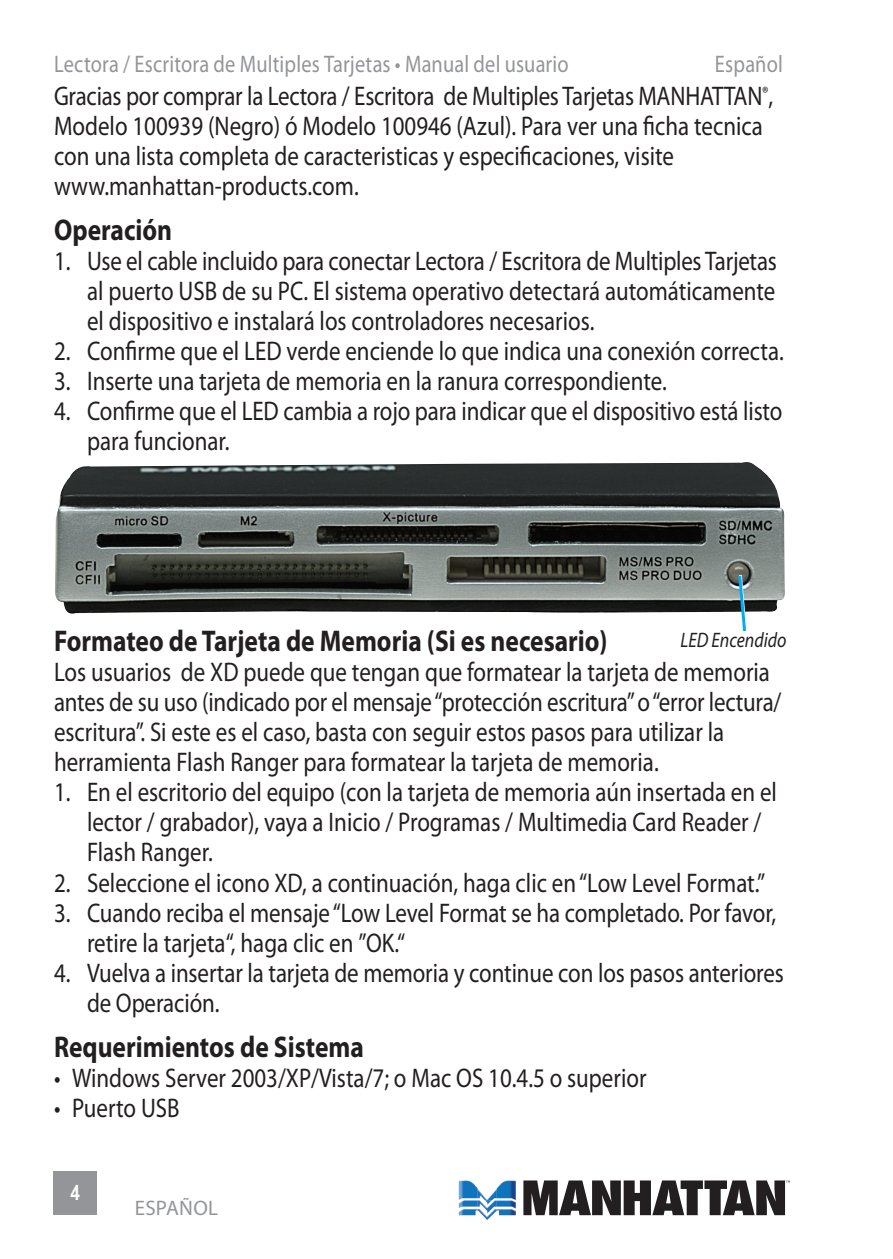
<style>
.page{position:relative;width:893px;height:1259px;background:#fff}
.page>*{position:absolute;margin:0;border:0;box-sizing:border-box;transform-origin:0 0}
.t1{font:700 30px "Myriad Pro";color:#231f20;scale:.85 1}
.t2{font:27px/30px "Myriad Pro";color:#231f20;scale:.85 1}
.t3{font:24px "Myriad Pro";letter-spacing:.01em;color:#939598;scale:.85 1}
.t4{font:italic 21px "Myriad Pro";color:#231f20;scale:.85 1}
.Left_Page_Footer{font:21px "Myriad Pro";letter-spacing:.015em;color:#939598}
.t5{font:700 21px "Arial Narrow";color:#fff}
</style>
<div class="page">
<div style="left:54px;top:1171px;width:43px;height:44px;background:#939598"></div>
<svg style="left:523px;top:1180px;width:267px;height:35px"></svg>
<img style="left:459px;top:1180px;width:19px;height:35px">
<img style="left:478px;top:1188px;width:19px;height:32px">
<img style="left:497px;top:1180px;width:19px;height:35px">
<img style="left:55px;top:462px;width:730px;height:152px">
<svg style="left:736px;top:572px;width:12px;height:60px"></svg>
<p class="t3" style="left:54px;top:49px;width:607px">Lectora / Escritora de Multiples Tarjetas • Manual del usuario</p>
<p class="t3" style="left:715px;top:49px;width:82px">Español</p>
<p class="t2" style="left:54px;top:81px;width:727px">Gracias por comprar la Lectora / Escritora de Multiples Tarjetas MANHA</p>
<p class="t2" style="left:54px;top:81px;width:848px;text-indent:658px">TTAN <sup>®</sup>,<br>Modelo 100939 (Negro) ó Modelo 100946 (Azul). Para ver una ficha tecnica con una lista completa de caracteristicas y especificaciones, visite</p>
<p class="t2" style="left:54px;top:171px;width:360px">www.manhattan-products.com.</p>
<p class="t1" style="left:54px;top:211px;width:141px">Operación</p>
<p class="t2" style="left:87px;top:246px;width:813px;text-align:justify;text-indent:-33px">1. Use el cable incluido para conectar Lectora / Escritora de Multiples Tarjetas al puerto USB de su PC. El sistema operativo detectará automáticamente el dispositivo e instalará los controladores necesarios.</p>
<p class="t2" style="left:54px;top:336px;width:860px">2. Confirme que el LED verde enciende lo que indica una conexión correcta.</p>
<p class="t2" style="left:54px;top:366px;width:722px">3. I nserte una tarjeta de memoria en la ranura correspondiente.</p>
<p class="t2" style="left:87px;top:396px;width:820px;text-indent:-33px">4. Confirme que el LED cambia a rojo para indicar que el dispositivo está listo para funcionar.</p>
<p class="t1" style="left:54px;top:622px;width:652px">Formateo de Tarjeta de Memoria (Si es necesario)</p>
<p class="t2" style="left:54px;top:657px;width:857px">Los usuarios de XD puede que tengan que formatear la tarjeta de memoria antes de su uso (indicado por el mensaje “protección escritura” o “error lectura/</p>
<p class="t2" style="left:54px;top:717px;width:790px">escritura”. Si este es el caso, basta con seguir estos pasos para utilizar la</p>
<p class="t2" style="left:54px;top:747px;width:713px">herramienta Flash Ranger para formatear la tarjeta de memoria.</p>
<p class="t2" style="left:87px;top:777px;width:813px;text-indent:-33px">1. En el escritorio del equipo (con la tarjeta de memoria aún insertada en el lector / grabador), vaya a I nicio / Programas / Multimedia Card Reader /<br>Flash Ranger.</p>
<p class="t2" style="left:54px;top:867px;width:838px">2. Seleccione el icono XD, a continuación, haga clic en “Low Level Format.”</p>
<p class="t2" style="left:87px;top:897px;width:812px;text-indent:-33px">3. Cuando reciba el mensaje “Low Level Format se ha completado. Por favor, retire la tarjeta“, haga clic en ”OK.“</p>
<p class="t2" style="left:54px;top:957px;width:860px">4. Vuelva a insertar la tarjeta de memoria y continue con los pasos anteriores</p>
<p class="t2" style="left:87px;top:987px;width:157px">de Operación.</p>
<p class="t1" style="left:54px;top:1027px;width:366px">Requerimientos de Sistema</p>
<p class="t2" style="left:54px;top:1062px;width:699px">• Windows Server 2003/XP/Vista/7; o Mac OS 10.4.5 o superior</p>
<p class="t2" style="left:54px;top:1092px;width:149px">• Puerto USB</p>
<p class="t4" style="left:680px;top:627px;width:126px">LED Encendido</p>
<p class="t5" style="left:71px;top:1176px;width:11px">4</p>
<p class="Left_Page_Footer" style="left:135px;top:1195px;width:85px">español</p>
</div>
